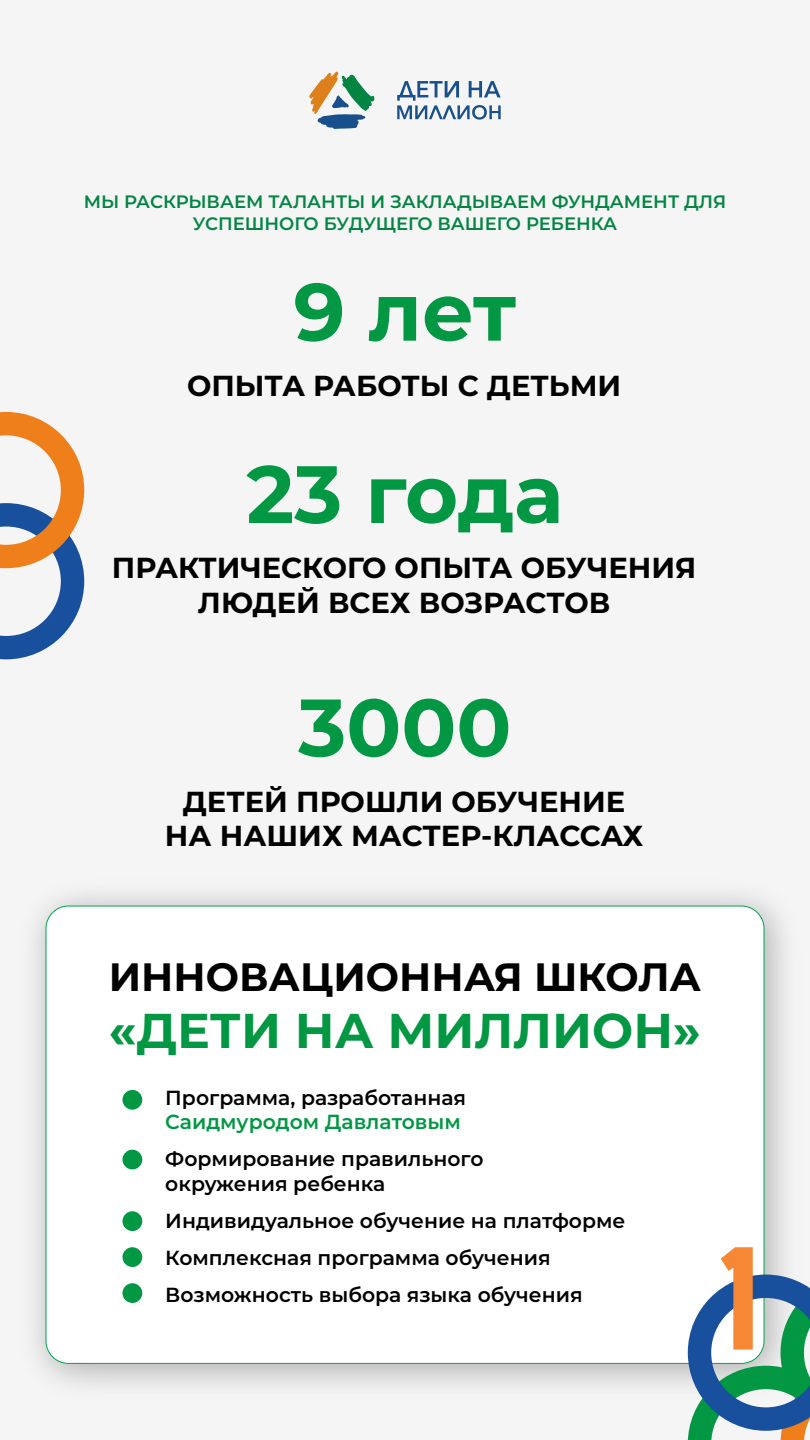
<style>
.page{position:relative;width:810px;height:1440px;background:#f5f5f5}
.page>*{position:absolute;margin:0;border:0;box-sizing:border-box;transform-origin:0 0}
.t1{font:700 81.07px "Montserrat";color:#029743}
.t2{font:700 48.82px "Montserrat";color:#029743}
.t3{font:700 39.53px "Montserrat";color:#000}
.t4{font:700 28.95px/34.7px "Montserrat";color:#000;text-align:center}
.t5{font:600 20.4px/37.2px "Montserrat";color:#000}
.t6{font:600 20.4px "Montserrat";color:#029743}
.t7{font:600 18px/21.6px "Montserrat";color:#028543;text-align:center}
</style>
<div class="page">
<svg style="left:0;top:412px;width:84px;height:247px"></svg>
<svg style="left:309px;top:71px;width:66px;height:58px"></svg>
<svg style="left:397px;top:81px;width:104px;height:39px"></svg>
<img style="left:34px;top:894px;width:752px;height:492px">
<div style="left:46px;top:906px;width:718px;height:457px;background:#fff;border-radius:23px"></div>
<div style="left:123px;top:1090px;width:19px;height:20px;background:#029743;border-radius:50%"></div>
<div style="left:123px;top:1150px;width:19px;height:19px;background:#029743;border-radius:50%"></div>
<div style="left:123px;top:1211px;width:19px;height:20px;background:#029743;border-radius:50%"></div>
<div style="left:123px;top:1247px;width:19px;height:20px;background:#029743;border-radius:50%"></div>
<div style="left:123px;top:1283px;width:19px;height:20px;background:#029743;border-radius:50%"></div>
<svg style="left:688px;top:1247px;width:122px;height:193px"></svg>
<p class="t7" style="left:84px;top:190px;width:644px">МЫ РАСКРЫВАЕМ ТАЛАНТЫ И ЗАКЛАДЫВАЕМ ФУНДАМЕНТ ДЛЯ<br>УСПЕШНОГО БУДУЩЕГО ВАШЕГО РЕБЕНКА</p>
<h1 class="t1" style="left:294px;top:253px;width:224px">9 лет</h1>
<h3 class="t4" style="left:187px;top:367px;width:436px">ОПЫТА РАБОТЫ С ДЕТЬМИ</h3>
<h1 class="t1" style="left:246px;top:436px;width:318px">23 года</h1>
<h3 class="t4" style="left:112px;top:549px;width:586px">ПРАКТИЧЕСКОГО ОПЫТА ОБУЧЕНИЯ<br>ЛЮДЕЙ ВСЕХ ВОЗРАСТОВ</h3>
<h1 class="t1" style="left:298px;top:669px;width:215px">3000</h1>
<h3 class="t4" style="left:165px;top:782px;width:480px">ДЕТЕЙ ПРОШЛИ ОБУЧЕНИЕ<br>НА НАШИХ МАСТЕР-КЛАССАХ</h3>
<h3 class="t3" style="left:109px;top:949px;width:594px">ИННОВАЦИОННАЯ ШКОЛА</h3>
<h2 class="t2" style="left:109px;top:996px;width:594px">«ДЕТИ НА МИЛЛИОН»</h2>
<p class="t5" style="left:165px;top:1078px;width:302px">Программа, разработанная</p>
<p class="t6" style="left:165px;top:1107px;width:297px">Саидмуродом Давлатовым</p>
<p class="t5" style="left:165px;top:1146px;width:320px;line-height:24.5px">Формирование правильного окружения ребенка</p>
<p class="t5" style="left:165px;top:1201px;width:462px">Индивидуальное обучение на платформе<br>Комплексная программа обучения<br>Возможность выбора языка обучения</p>
</div>
